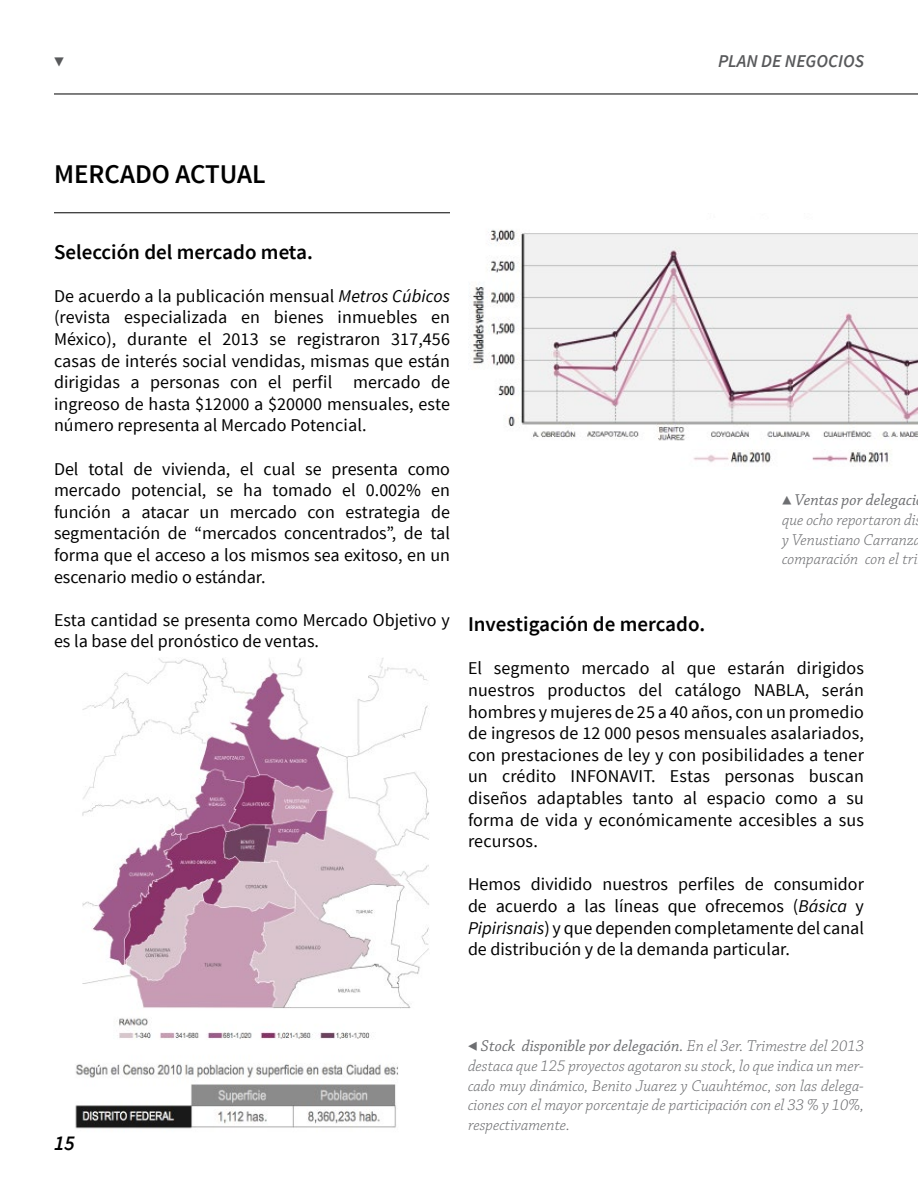
<style>
.page{position:relative;width:918px;height:1188px;background:#fff}
.page>*{position:absolute;margin:0;border:0;box-sizing:border-box;transform-origin:0 0}
.t1{font:600 27px "Source Sans Pro";color:#000}
.t2{font:600 21px "Source Sans Pro";color:#000}
.t3{font:italic 600 21px "Source Sans Pro";color:#000}
.t4{font:18px/21.6px "Source Sans Pro";color:#000;text-align:justify}
.t5{font:italic 600 18px "Source Sans Pro";color:#58595b}
.t6{font:italic 300 16.5px/19.8px "Chaparral Pro";color:#6d6e71}
.s1{font-style:italic}
.s2{font-family:"Source Sans Pro";font-weight:600;font-style:normal}
.s3{font-weight:400}
</style>
<div class="page">
<hr style="left:54px;top:212px;width:396px;height:1px;background:#000">
<hr style="left:54px;top:94px;width:864px;height:1px;background:#000">
<img style="left:468px;top:229px;width:450px;height:235px">
<img style="left:75px;top:658px;width:354px;height:471px">
<p class="t5" style="left:54px;top:50px;width:12px">▼</p>
<p class="t5" style="left:718px;top:50px;width:147px">PLAN DE NEGOCIOS</p>
<h1 class="t1" style="left:54px;top:157px;width:213px">MERCADO ACTUAL</h1>
<p class="t2" style="left:54px;top:238px;width:261px">Selección del mercado meta.</p>
<p class="t4" style="left:54px;top:285px;width:398px">De acuerdo a la publicación mensual <span class="s1">Metros Cúbicos </span>(revista especializada en bienes inmuebles en México), durante el 2013 se registraron 317,456 casas de interés social vendidas, mismas que están dirigidas a personas con el perfil mercado de ingreoso de hasta $12000 a $20000 mensuales, este número representa al Mercado Potencial.</p>
<p class="t4" style="left:54px;top:458px;width:398px">Del total de vivienda, el cual se presenta como mercado potencial, se ha tomado el 0.002% en función a atacar un mercado con estrategia de segmentación de “mercados concentrados”, de tal forma que el acceso a los mismos sea exitoso, en un escenario medio o estándar.</p>
<p class="t4" style="left:54px;top:609px;width:397px">Esta cantidad se presenta como Mercado Objetivo y es la base del pronóstico de ventas.</p>
<p class="t2" style="left:468px;top:611px;width:239px">Investigación de mercado.</p>
<p class="t4" style="left:468px;top:658px;width:398px">El segmento mercado al que estarán dirigidos nuestros productos del catálogo NABLA, serán hombres y mujeres de 25 a 40 años, con un promedio de ingresos de 12 000 pesos mensuales asalariados, con prestaciones de ley y con posibilidades a tener un crédito INFONAVIT. Estas personas buscan diseños adaptables tanto al espacio como a su forma de vida y económicamente accesibles a sus recursos.</p>
<p class="t4" style="left:468px;top:874px;width:397px">Hemos dividido nuestros perfiles de consumidor de acuerdo a las líneas que ofrecemos (<span class="s1">Básica</span> y <span class="s1">Pipirisnais</span>) y que dependen completamente del canal de distribución y de la demanda particular.</p>
<p class="t6" style="left:782px;top:491px;width:141px"><span class="s2">▲</span> <span class="s3">Ventas por delegaci </span>que ocho reportaron di y Venustiano Carranza comparación con el tri</p>
<p class="t3" style="left:54px;top:1130px;width:22px">15</p>
<p class="t6" style="left:468px;top:1037px;width:398px;text-align:justify"><span class="s2">◀︎</span> <span class="s3">Stock disponible por delegación.</span> En el 3er. Trimestre del 2013 destaca que 125 proyectos agotaron su stock, lo que indica un mer&shy;cado muy dinámico, Benito Juarez y Cuauhtémoc, son las delega&shy;ciones con el mayor porcentaje de participación con el 33 % y 10%, respectivamente.</p>
</div>
